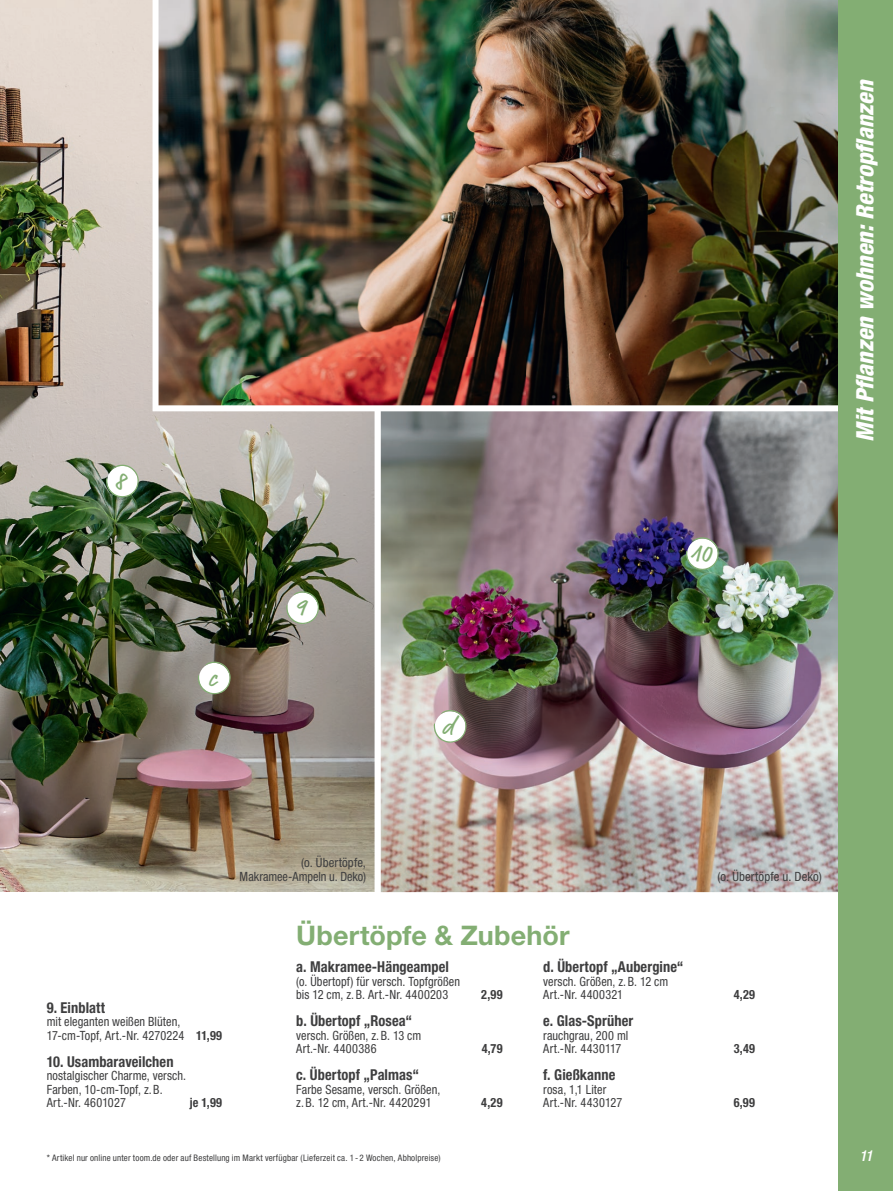
<style>
.page{position:relative;width:893px;height:1191px;background:#fff}
.page>*{position:absolute;margin:0;border:0;box-sizing:border-box;transform-origin:0 0}
.t1{font:700 27px "Helvetica Neue LT Pro";letter-spacing:.005em;color:#83ae73}
.t2{font:italic 800 condensed 24px "Helvetica Neue LT Pro";color:#fff}
.t3{font:24px "Market Pro";color:#83ae73}
.t4{font:700 condensed 15px "Helvetica Neue LT Pro";letter-spacing:.005em;color:#3e3e3f;scale:.96 1}
.t5{font:italic 500 condensed 15px "Helvetica Neue LT Pro";color:#fff}
.t6{font:condensed 12.75px/13.5px "Helvetica Neue LT Pro";letter-spacing:.01em;color:#3e3e3f;scale:.96 1}
.t7{font:condensed 12.75px/13.5px "Helvetica Neue LT Pro";letter-spacing:.01em;color:#3e3e3f;text-align:right}
.t8{font:700 condensed 12.75px "Helvetica Neue LT Pro";letter-spacing:.025em;color:#3e3e3f;scale:.96 1}
.t9{font:condensed 9px "Helvetica Neue LT Pro";letter-spacing:.015em;color:#3e3e3f}
.s1{font-weight:700}
</style>
<div class="page">
<img style="left:0;top:0;width:153px;height:262px">
<img style="left:0;top:262px;width:160px;height:524px">
<img style="left:160px;top:411px;width:215px;height:375px">
<img style="left:0;top:786px;width:375px;height:105px">
<img style="left:380px;top:411px;width:459px;height:487px">
<img style="left:153px;top:0;width:686px;height:411px">
<div style="left:839px;top:0;width:54px;height:1191px;background:#83ae73"></div>
<svg style="left:286px;top:591px;width:33px;height:33px"></svg>
<svg style="left:106px;top:464px;width:33px;height:33px"></svg>
<svg style="left:686px;top:537px;width:33px;height:33px"></svg>
<svg style="left:198px;top:661px;width:33px;height:33px"></svg>
<svg style="left:434px;top:710px;width:33px;height:32px"></svg>
<h2 class="t3" style="left:115px;top:465px;width:12px">8</h2>
<h2 class="t3" style="left:208px;top:661px;width:10px">c</h2>
<h2 class="t3" style="left:295px;top:591px;width:12px">9</h2>
<h2 class="t3" style="left:442px;top:710px;width:13px">d</h2>
<h2 class="t3" style="left:690px;top:537px;width:23px">10</h2>
<h2 class="t2" style="left:848px;top:442px;width:364px;rotate:-90deg">Mit Pflanzen wohnen: Retropflanzen</h2>
<p class="t7" style="left:240px;top:855px;width:128px">(o. Übertöpfe,<br>Makramee-Ampeln u. Deko)</p>
<p class="t4" style="left:47px;top:998px;width:62px">9. Einblatt</p>
<p class="t6" style="left:47px;top:1015px;width:184px">mit eleganten weißen Blüten,<br>17-cm-Topf, Art.-Nr. 4270224 <span class="s1">11,99</span></p>
<p class="t4" style="left:47px;top:1052px;width:134px">10. Usambaraveilchen</p>
<p class="t6" style="left:47px;top:1069px;width:147px">nostalgischer Charme, versch.<br>Farben, 10-cm-Topf, z. B.<br>Art.-Nr. 4601027</p>
<p class="t8" style="left:190px;top:1095px;width:35px">je 1,99</p>
<h1 class="t1" style="left:296px;top:918px;width:275px">Übertöpfe &amp; Zubehör</h1>
<p class="t4" style="left:296px;top:958px;width:161px">a. Makramee-Hängeampel</p>
<p class="t6" style="left:296px;top:974px;width:172px">(o. Übertopf) für versch. Topfgrößen bis 12 cm, z. B. Art.-Nr. 4400203</p>
<p class="t4" style="left:296px;top:1012px;width:122px">b. Übertopf „Rosea“</p>
<p class="t6" style="left:296px;top:1028px;width:132px">versch. Größen, z. B. 13 cm<br>Art.-Nr. 4400386</p>
<p class="t4" style="left:296px;top:1066px;width:129px">c. Übertopf „Palmas“</p>
<p class="t6" style="left:296px;top:1082px;width:152px">Farbe Sesame, versch. Größen, z. B. 12 cm, Art.-Nr. 4420291</p>
<p class="t8" style="left:481px;top:987px;width:24px">2,99</p>
<p class="t8" style="left:482px;top:1041px;width:23px">4,79</p>
<p class="t8" style="left:481px;top:1095px;width:24px">4,29</p>
<p class="t4" style="left:543px;top:958px;width:148px">d. Übertopf „Aubergine“</p>
<p class="t6" style="left:543px;top:974px;width:132px">versch. Größen, z. B. 12 cm<br>Art.-Nr. 4400321</p>
<p class="t4" style="left:543px;top:1012px;width:95px">e. Glas-Sprüher</p>
<p class="t6" style="left:543px;top:1028px;width:90px">rauchgrau, 200 ml<br>Art.-Nr. 4430117</p>
<p class="t4" style="left:543px;top:1066px;width:77px">f. Gießkanne</p>
<p class="t6" style="left:543px;top:1082px;width:84px">rosa, 1,1 Liter<br>Art.-Nr. 4430127</p>
<p class="t9" style="left:47px;top:1153px;width:395px">* Artikel nur online unter toom.de oder auf Bestellung im Markt verfügbar (Lieferzeit ca. 1 - 2 Wochen, Abholpreise)</p>
<p class="t7" style="left:718px;top:869px;width:106px">(o. Übertöpfe u. Deko)</p>
<p class="t8" style="left:734px;top:987px;width:24px">4,29</p>
<p class="t8" style="left:734px;top:1041px;width:24px">3,49</p>
<p class="t8" style="left:734px;top:1095px;width:24px">6,99</p>
<p class="t5" style="left:860px;top:1147px;width:15px">11</p>
</div>
